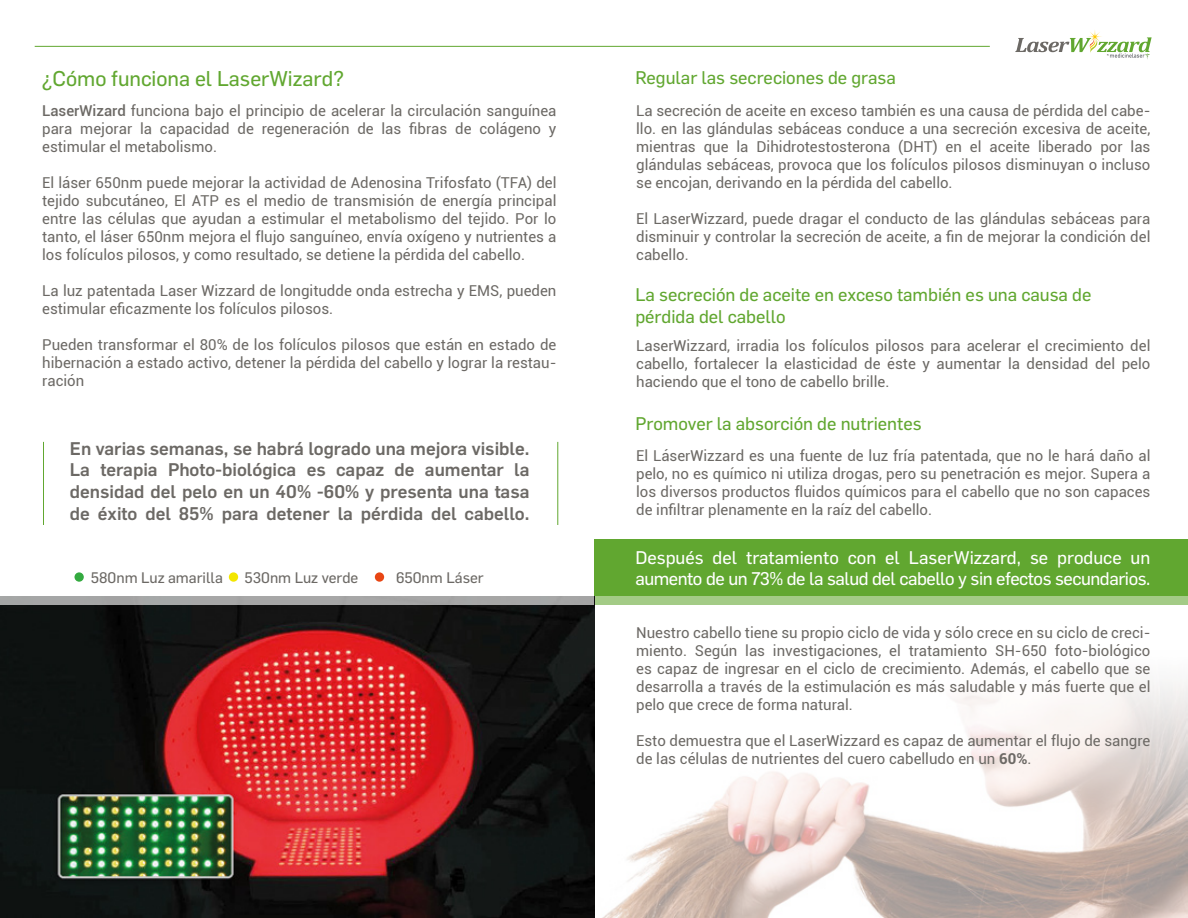
<style>
.page{position:relative;width:1188px;height:918px;background:#fff}
.page>*{position:absolute;margin:0;border:0;box-sizing:border-box;transform-origin:0 0}
.t1{font:21px "Flama Basic";color:#61a730}
.t2{font:500 18px/21.6px "Flama";color:#6c6965;text-align:justify}
.t3{font:18px/21.6px "Flama Basic";color:#61a730}
.t4{font:18px/21.6px "Flama Basic";letter-spacing:-.025em;color:#fff}
.t5{font:15px/18px "Roboto";color:#6c6965;text-align:justify}
.t6{font:15px "Flama Basic";color:#6c6965}
.s1{font-weight:500}
.s2{font-weight:700}
</style>
<div class="page">
<div style="left:594px;top:539px;width:594px;height:65px;background:#61a730"></div>
<img style="left:594px;top:596px;width:594px;height:322px">
<svg style="left:1015px;top:30px;width:137px;height:29px"></svg>
<hr style="left:43px;top:442px;width:1px;height:83px;background:#61a730">
<hr style="left:557px;top:442px;width:1px;height:83px;background:#61a730">
<hr style="left:35px;top:46px;width:955px;height:1px;background:#61a730">
<img style="left:0;top:604px;width:594px;height:314px">
<svg style="left:0;top:572px;width:594px;height:32px"></svg>
<div style="left:75px;top:572px;width:9px;height:10px;background:#34aa40;border-radius:50%"></div>
<div style="left:229px;top:572px;width:9px;height:10px;background:#f3e600;border-radius:50%"></div>
<div style="left:375px;top:572px;width:9px;height:10px;background:#e84614;border-radius:50%"></div>
<h1 class="t1" style="left:41px;top:63px;width:304px">¿Cómo funciona el LaserWizard?</h1>
<p class="t5" style="left:42px;top:101px;width:516px"><span class="s1">LaserWizard</span> funciona bajo el principio de acelerar la circulación sanguínea para mejorar la capacidad de regeneración de las fibras de colágeno y estimular el metabolismo.</p>
<p class="t5" style="left:42px;top:173px;width:516px">El láser 650nm puede mejorar la actividad de Adenosina Trifosfato (TFA) del tejido subcutáneo, El ATP es el medio de transmisión de energía principal entre las células que ayudan a estimular el metabolismo del tejido. Por lo tanto, el láser 650nm mejora el flujo sanguíneo, envía oxígeno y nutrientes a los folículos pilosos, y como resultado, se detiene la pérdida del cabello.</p>
<p class="t5" style="left:42px;top:281px;width:516px">La luz patentada Laser Wizzard de longitudde onda estrecha y EMS, pueden estimular eficazmente los folículos pilosos.</p>
<p class="t5" style="left:42px;top:335px;width:516px">Pueden transformar el 80% de los folículos pilosos que están en estado de hibernación a estado activo, detener la pérdida del cabello y lograr la restau&shy;ración</p>
<p class="t2" style="left:70px;top:437px;width:461px">En varias semanas, se habrá logrado una mejora visible.<br>La terapia Photo-biológica es capaz de aumentar la densidad del pelo en un 40% -60% y presenta una tasa de éxito del 85% para detener la pérdida del cabello.</p>
<p class="t6" style="left:91px;top:566px;width:134px">580nm Luz amarilla</p>
<p class="t6" style="left:245px;top:566px;width:115px">530nm Luz verde</p>
<p class="t6" style="left:396px;top:566px;width:89px">650nm Láser</p>
<p class="t3" style="left:635px;top:66px;width:262px">Regular las secreciones de grasa</p>
<p class="t5" style="left:636px;top:101px;width:516px">La secreción de aceite en exceso también es una causa de pérdida del cabe&shy;llo. en las glándulas sebáceas conduce a una secreción excesiva de aceite, mientras que la Dihidrotestosterona (DHT) en el aceite liberado por las glándulas sebáceas, provoca que los folículos pilosos disminuyan o incluso se encojan, derivando en la pérdida del cabello.</p>
<p class="t5" style="left:636px;top:209px;width:516px">El LaserWizzard, puede dragar el conducto de las glándulas sebáceas para disminuir y controlar la secreción de aceite, a fin de mejorar la condición del cabello.</p>
<p class="t3" style="left:635px;top:283px;width:458px">La secreción de aceite en exceso también es una causa de pérdida del cabello</p>
<p class="t5" style="left:636px;top:336px;width:516px">LaserWizzard, irradia los folículos pilosos para acelerar el crecimiento del cabello, fortalecer la elasticidad de éste y aumentar la densidad del pelo haciendo que el tono de cabello brille.</p>
<p class="t3" style="left:635px;top:411px;width:288px">Promover la absorción de nutrientes</p>
<p class="t5" style="left:636px;top:446px;width:516px">El LáserWizzard es una fuente de luz fría patentada, que no le hará daño al pelo, no es químico ni utiliza drogas, pero su penetración es mejor. Supera a los diversos productos fluidos químicos para el cabello que no son capaces de infiltrar plenamente en la raíz del cabello.</p>
<p class="t4" style="left:635px;top:545px;width:517px">Después del tratamiento con el LaserWizzard, se produce un aumento de un 73% de la salud del cabello y sin efectos secundarios.</p>
<p class="t5" style="left:636px;top:623px;width:516px">Nuestro cabello tiene su propio ciclo de vida y sólo crece en su ciclo de creci&shy;miento. Según las investigaciones, el tratamiento SH-650 foto-biológico es capaz de ingresar en el ciclo de crecimiento. Además, el cabello que se desarrolla a través de la estimulación es más saludable y más fuerte que el pelo que crece de forma natural.</p>
<p class="t5" style="left:636px;top:731px;width:516px">Esto demuestra que el LaserWizzard es capaz de aumentar el flujo de sangre de las células de nutrientes del cuero cabelludo en un <span class="s2">60%</span>.</p>
</div>
